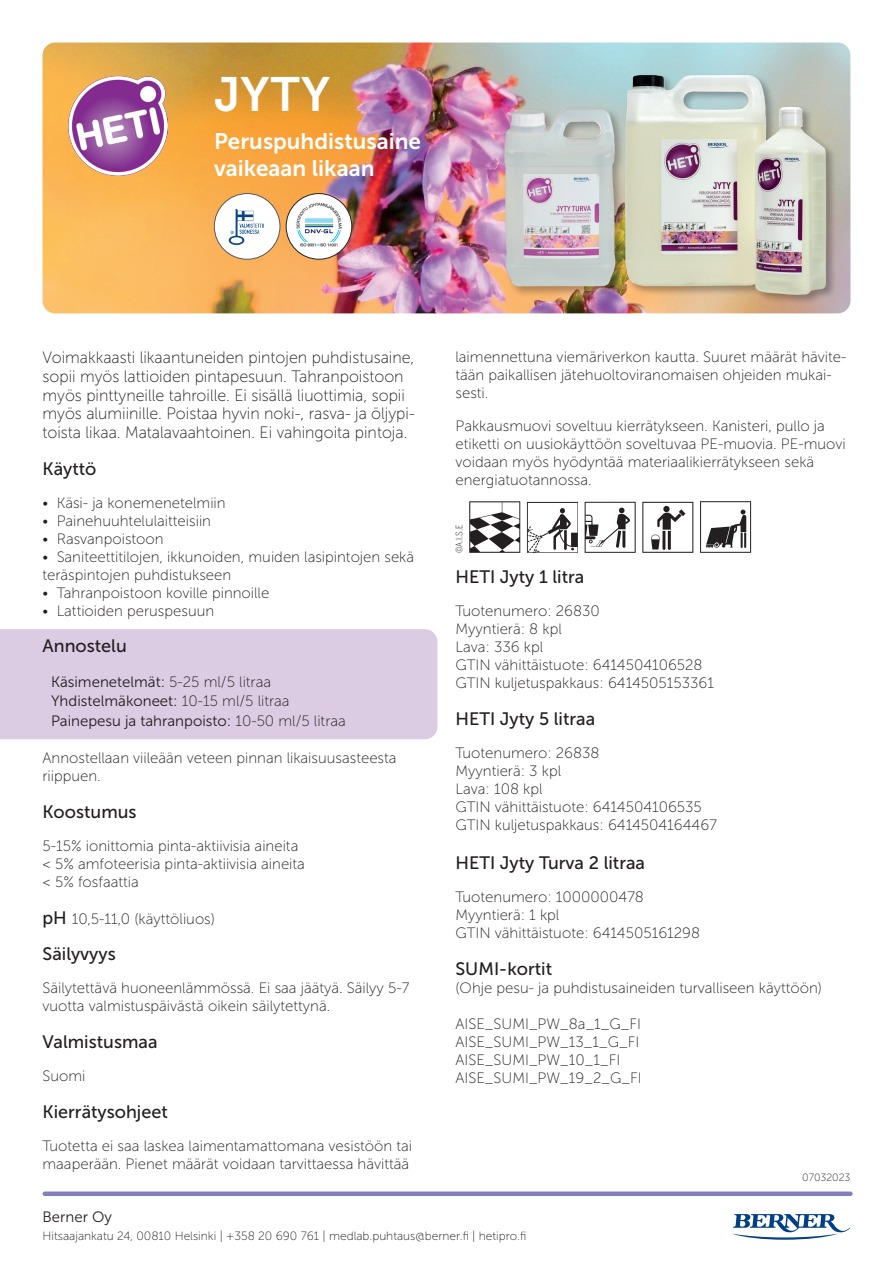
<style>
.page{position:relative;width:893px;height:1263px;background:#fff}
.page>*{position:absolute;margin:0;border:0;box-sizing:border-box;transform-origin:0 0}
.t1{font:48px "Museo Sans 700";color:#fff}
.t2{font:22.5px/27px "Museo Sans 700";color:#fff}
.t3{font:18px "Museo Sans 500";color:#231f20}
.t4{font:16.5px/18.8px "Museo Sans 100";color:#231f20}
.t5{font:15px/18px "Museo Sans 100";color:#231f20}
.t6{font:15px/19.5px "Museo Sans 300";color:#231f20}
.t7{font:12px "Museo Sans 100";color:#231f20}
.t8{font:10.5px "Museo Sans 100";color:#231f20}
.t9{font:300 9px "Benton Sans Cond";color:#231f20}
.s1{font-family:"Museo Sans 100"}
.s2{font-family:"Museo Sans 500";font-size:18px}
</style>
<div class="page">
<div style="left:0;top:629px;width:437px;height:110px;background:#dbcbe3"></div>
<div style="left:45px;top:1191px;width:805px;height:5px;background:#807fbd"></div>
<svg style="left:732px;top:1214px;width:118px;height:26px"></svg>
<svg style="left:469px;top:501px;width:51px;height:52px"></svg>
<svg style="left:527px;top:502px;width:51px;height:51px"></svg>
<svg style="left:585px;top:502px;width:51px;height:51px"></svg>
<svg style="left:700px;top:501px;width:51px;height:52px"></svg>
<svg style="left:642px;top:502px;width:51px;height:51px"></svg>
<img style="left:43px;top:43px;width:807px;height:270px">
<img style="left:286px;top:194px;width:66px;height:65px;border-radius:33px">
<div style="left:286px;top:193px;width:66px;height:66px;border:1px solid #231f20;border-radius:50%"></div>
<img style="left:68px;top:75px;width:99px;height:101px">
<div style="left:502px;top:106px;width:125px;height:192px;background:#231f20;opacity:.35"></div>
<img style="left:543px;top:109px;width:42px;height:18px">
<div style="left:624px;top:73px;width:212px;height:232px;background:#231f20;opacity:.35"></div>
<img style="left:625px;top:75px;width:201px;height:220px">
<div style="left:214px;top:194px;width:66px;height:65px;background:#fff;border-radius:50%"></div>
<div style="left:214px;top:193px;width:66px;height:66px;border:1px solid #57585a;border-radius:50%"></div>
<img style="left:228px;top:208px;width:36px;height:37px">
<h1 class="t1" style="left:214px;top:68px;width:118px">JYTY</h1>
<h2 class="t2" style="left:214px;top:128px;width:208px">Peruspuhdistusaine vaikeaan likaan</h2>
<p class="t4" style="left:43px;top:348px;width:374px">Voimakkaasti likaantuneiden pintojen puhdistusaine, sopii myös lattioiden pintapesuun. Tahranpoistoon myös pinttyneille tahroille. Ei sisällä liuottimia, sopii myös alumiinille. Poistaa hyvin noki-, rasva- ja öljypi&shy;toista likaa. Matalavaahtoinen. Ei vahingoita pintoja.</p>
<p class="t3" style="left:43px;top:459px;width:56px">Käyttö</p>
<p class="t5" style="left:43px;top:494px;width:185px">• Käsi- ja konemenetelmiin</p>
<p class="t5" style="left:43px;top:512px;width:170px">• Painehuuhtelulaitteisiin</p>
<p class="t5" style="left:43px;top:530px;width:123px">• Rasvanpoistoon</p>
<p class="t5" style="left:43px;top:548px;width:373px">• Saniteettitilojen, ikkunoiden, muiden lasipintojen sekä teräspintojen puhdistukseen</p>
<p class="t5" style="left:43px;top:584px;width:228px">• Tahranpoistoon koville pinnoille</p>
<p class="t5" style="left:43px;top:602px;width:173px">• Lattioiden peruspesuun</p>
<p class="t3" style="left:43px;top:636px;width:86px">Annostelu</p>
<p class="t6" style="left:51px;top:672px;width:296px">Käsimenetelmät: <span class="s1">5-25 ml/5 litraa<br></span>Yhdistelmäkoneet: <span class="s1">10-15 ml/5 litraa<br></span>Painepesu ja tahranpoisto: <span class="s1">10-50 ml/5 litraa</span></p>
<p class="t5" style="left:43px;top:749px;width:356px">Annostellaan viileään veteen pinnan likaisuusasteesta riippuen.</p>
<p class="t3" style="left:43px;top:802px;width:96px">Koostumus</p>
<p class="t5" style="left:43px;top:837px;width:264px">5-15% ionittomia pinta-aktiivisia aineita &lt; 5% amfoteerisia pinta-aktiivisia aineita &lt; 5% fosfaattia</p>
<p class="t5" style="left:43px;top:910px;width:174px"><span class="s2">pH</span> 10,5-11,0 (käyttöliuos)</p>
<p class="t3" style="left:43px;top:944px;width:75px">Säilyvyys</p>
<p class="t5" style="left:43px;top:979px;width:368px">Säilytettävä huoneenlämmössä. Ei saa jäätyä. Säilyy 5-7 vuotta valmistuspäivästä oikein säilytettynä.</p>
<p class="t3" style="left:43px;top:1032px;width:117px">Valmistusmaa</p>
<p class="t5" style="left:43px;top:1067px;width:45px">Suomi</p>
<p class="t3" style="left:43px;top:1101px;width:127px">Kierrätysohjeet</p>
<p class="t5" style="left:43px;top:1136px;width:371px">Tuotetta ei saa laskea laimentamattomana vesistöön tai maaperään. Pienet määrät voidaan tarvittaessa hävittää</p>
<p class="t5" style="left:455px;top:348px;width:393px">laimennettuna viemäriverkon kautta. Suuret määrät hävite&shy;tään paikallisen jätehuoltoviranomaisen ohjeiden mukai&shy;sesti.</p>
<p class="t5" style="left:455px;top:417px;width:392px">Pakkausmuovi soveltuu kierrätykseen. Kanisteri, pullo ja etiketti on uusiokäyttöön soveltuvaa PE-muovia. PE-muovi voidaan myös hyödyntää materiaalikierrätykseen sekä energiatuotannossa.</p>
<p class="t9" style="left:454px;top:553px;width:30px;rotate:-90deg">©A.I.S.E</p>
<p class="t3" style="left:455px;top:567px;width:130px">HETI Jyty 1 litra</p>
<p class="t5" style="left:455px;top:602px;width:260px">Tuotenumero: 26830<br>Myyntierä: 8 kpl<br>Lava: 336 kpl<br>GTIN vähittäistuote: 6414504106528<br>GTIN kuljetuspakkaus: 6414505153361</p>
<p class="t3" style="left:455px;top:708px;width:141px">HETI Jyty 5 litraa</p>
<p class="t5" style="left:455px;top:743px;width:263px">Tuotenumero: 26838<br>Myyntierä: 3 kpl<br>Lava: 108 kpl<br>GTIN vähittäistuote: 6414504106535<br>GTIN kuljetuspakkaus: 6414504164467</p>
<p class="t3" style="left:455px;top:853px;width:191px">HETI Jyty Turva 2 litraa</p>
<p class="t5" style="left:455px;top:888px;width:246px">Tuotenumero: 1000000478<br>Myyntierä: 1 kpl<br>GTIN vähittäistuote: 6414505161298</p>
<p class="t3" style="left:455px;top:959px;width:98px">SUMI-kortit</p>
<p class="t5" style="left:455px;top:979px;width:368px">(Ohje pesu- ja puhdistusaineiden turvalliseen käyttöön)</p>
<p class="t5" style="left:455px;top:1015px;width:188px">AISE_SUMI_PW_8a_1_G_FI<br>AISE_SUMI_PW_13_1_G_FI<br>AISE_SUMI_PW_10_1_FI<br>AISE_SUMI_PW_19_2_G_FI</p>
<p class="t8" style="left:802px;top:1171px;width:50px">07032023</p>
<p class="t6" style="left:43px;top:1207px;width:71px">Berner Oy</p>
<p class="t7" style="left:43px;top:1230px;width:485px">Hitsaajankatu 24, 00810 Helsinki | +358 20 690 761 | medlab.puhtaus@berner.fi | hetipro.fi</p>
</div>
